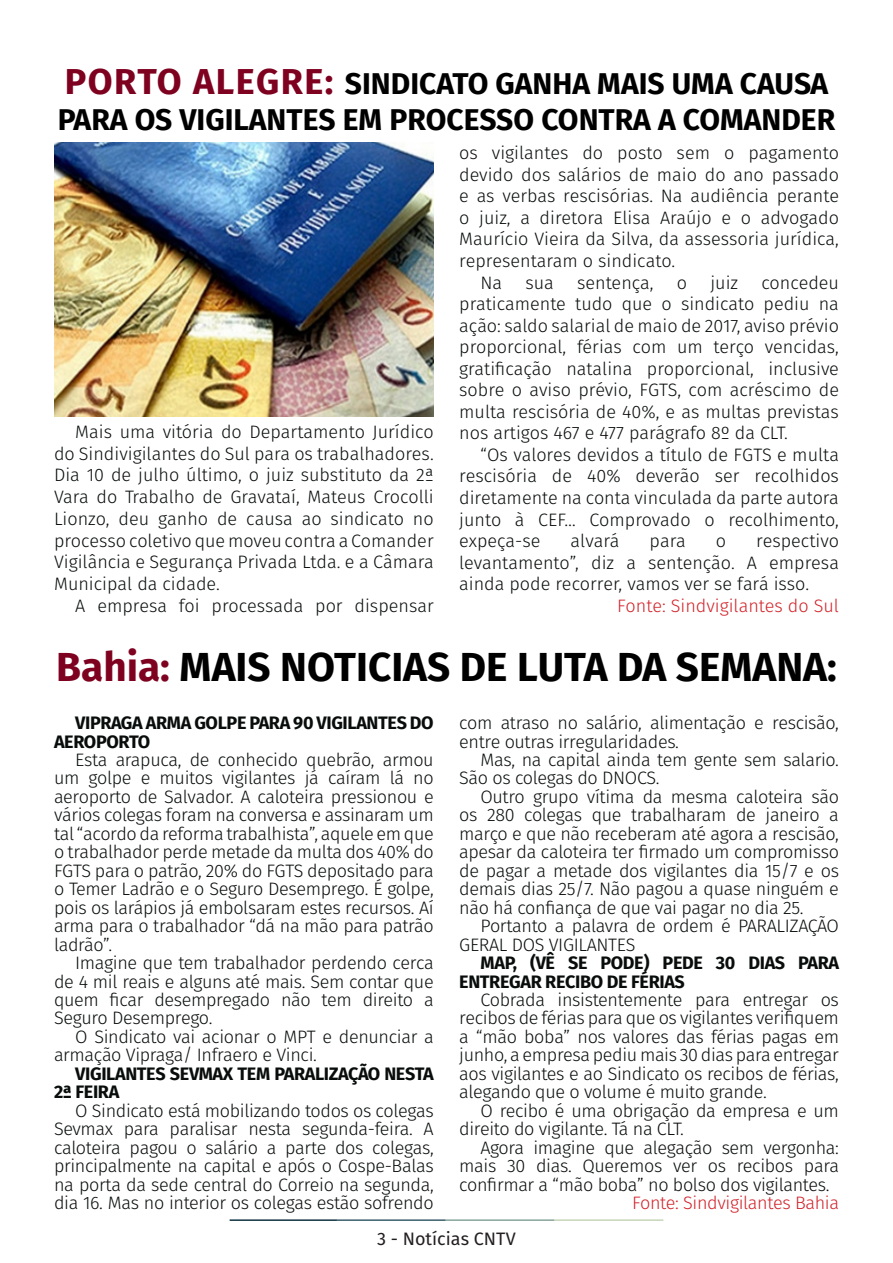
<style>
.page{position:relative;width:893px;height:1263px;background:#fff}
.page>*{position:absolute;margin:0;border:0;box-sizing:border-box;transform-origin:0 0}
.t1{font:700 40.5px "Fira Sans";color:#000001}
.t2{font:700 30px/36px "Fira Sans";color:#000001}
.t3{font:300 18px/18.5px "Fira Sans";letter-spacing:-.02em;color:#080d0b;text-align:justify}
.t4{font:700 18px/18.5px "Fira Sans";letter-spacing:-.02em;color:#080d0b}
.t5{font:300 18px "Fira Sans";color:#080d0b}
.t6{font:300 18px "Fira Sans";color:#d1232a}
.t7{font:300 18px "Fira Sans";letter-spacing:-.02em;color:#d1232a}
.t8{font:18px "Fira Sans";color:#231f20}
.s1{font-size:36px;color:#7e0220}
.s2{color:#7e0220}
</style>
<div class="page">
<hr style="left:230px;top:1219px;width:107px;height:2px;background:#0e323f">
<hr style="left:337px;top:1219px;width:109px;height:2px;background:#3a5f6d">
<hr style="left:446px;top:1219px;width:109px;height:2px;background:#87a59a">
<hr style="left:555px;top:1219px;width:108px;height:2px;background:#c6d5b7">
<img style="left:55px;top:142px;width:379px;height:275px">
<p class="t2" style="left:58px;top:63px;width:779px"><span class="s1">PORTO ALEGRE:</span> SINDICATO GANHA MAIS UMA CAUSA<br>PARA OS VIGILANTES EM PROCESSO CONTRA A COMANDER</p>
<p class="t3" style="left:459px;top:142px;width:381px;line-height:21.6px">os vigilantes do posto sem o pagamento devido dos salários de maio do ano passado e as verbas rescisórias. Na audiência perante o juiz, a diretora Elisa Araújo e o advogado Maurício Vieira da Silva, da assessoria jurídica, representaram o sindicato.</p>
<p class="t3" style="left:480px;top:273px;width:23px">Na</p>
<p class="t3" style="left:525px;top:273px;width:30px">sua</p>
<p class="t5" style="left:577px;top:269px;width:78px">sentença,</p>
<p class="t3" style="left:677px;top:273px;width:12px">o</p>
<p class="t3" style="left:710px;top:273px;width:29px">juiz</p>
<p class="t3" style="left:459px;top:271px;width:381px;line-height:21.6px;text-indent:302px">concedeu praticamente tudo que o sindicato pediu na ação: saldo salarial de maio de 2017, aviso prévio proporcional, férias com um terço vencidas, gratificação natalina proporcional, inclusive sobre o aviso prévio, FGTS, com acréscimo de multa rescisória de 40%, e as multas previstas nos artigos 467 e 477 parágrafo 8º da CLT.</p>
<p class="t3" style="left:459px;top:444px;width:381px;line-height:21.6px;text-indent:21px">“Os valores devidos a título de FGTS e multa rescisória de 40% deverão ser recolhidos diretamente na conta vinculada da parte autora junto à CEF… Comprovado o recolhimento, expeça-se</p>
<p class="t3" style="left:54px;top:421px;width:381px;line-height:21.8px;text-indent:21px">Mais uma vitória do Departamento Jurídico do Sindivigilantes do Sul para os trabalhadores.<br>Dia 10 de julho último, o juiz substituto da 2ª Vara do Trabalho de Gravataí, Mateus Crocolli Lionzo, deu ganho de causa ao sindicato no processo coletivo que moveu contra a Comander Vigilância e Segurança Privada Ltda. e a Câmara Municipal da cidade.</p>
<p class="t5" style="left:75px;top:593px;width:360px">A empresa foi processada por dispensar</p>
<p class="t3" style="left:571px;top:531px;width:50px">alvará</p>
<p class="t3" style="left:650px;top:531px;width:38px">para</p>
<p class="t3" style="left:716px;top:531px;width:12px">o</p>
<p class="t3" style="left:459px;top:530px;width:381px;line-height:21.6px;text-indent:297px">respectivo levantamento”, diz a sentenção. A empresa ainda pode recorrer, vamos ver se fará isso.</p>
<p class="t6" style="left:617px;top:593px;width:223px">Fonte: Sindvigilantes do Sul</p>
<p class="t1" style="left:56px;top:633px;width:782px"><span class="s2">Bahia:</span> MAIS NOTICIAS DE LUTA DA SEMANA:</p>
<p class="t3" style="left:459px;top:713px;width:381px">com atraso no salário, alimentação e rescisão, entre outras irregularidades.</p>
<p class="t3" style="left:459px;top:750px;width:381px;text-indent:21px">Mas, na capital ainda tem gente sem salario.<br>São os colegas do DNOCS.</p>
<p class="t3" style="left:459px;top:787px;width:381px;text-indent:21px">Outro grupo vítima da mesma caloteira são os 280 colegas que trabalharam de janeiro a março e que não receberam até agora a rescisão, apesar da caloteira ter firmado um compromisso de pagar a metade dos vigilantes dia 15/7 e os demais dias 25/7. Não pagou a quase ninguém e não há confiança de que vai pagar no dia 25.</p>
<p class="t3" style="left:459px;top:916px;width:381px;text-indent:21px">Portanto a palavra de ordem é PARALIZAÇÃO<br>GERAL DOS VIGILANTES</p>
<p class="t4" style="left:459px;top:952px;width:381px;text-indent:21px">MAP, (VÊ SE PODE) PEDE 30 DIAS PARA<br>ENTREGAR RECIBO DE FÉRIAS</p>
<p class="t3" style="left:459px;top:990px;width:381px;text-indent:21px">Cobrada insistentemente para entregar os recibos de férias para que os vigilantes verifiquem a “mão boba” nos valores das férias pagas em junho, a empresa pediu mais 30 dias para entregar aos vigilantes e ao Sindicato os recibos de férias, alegando que o volume é muito grande.</p>
<p class="t3" style="left:459px;top:1101px;width:381px;text-indent:21px">O recibo é uma obrigação da empresa e um direito do vigilante. Tá na CLT.</p>
<p class="t3" style="left:459px;top:1138px;width:381px;text-indent:21px">Agora imagine que alegação sem vergonha: mais 30 dias. Queremos ver os recibos para confirmar a “mão boba” no bolso dos vigilantes.</p>
<p class="t7" style="left:632px;top:1190px;width:208px">Fonte: Sindvigilantes Bahia</p>
<p class="t4" style="left:54px;top:712px;width:381px;text-indent:21px">VIPRAGA ARMA GOLPE PARA 90 VIGILANTES DO<br>AEROPORTO</p>
<p class="t3" style="left:54px;top:750px;width:381px;text-indent:21px">Esta arapuca, de conhecido quebrão, armou um golpe e muitos vigilantes já caíram lá no aeroporto de Salvador. A caloteira pressionou e vários colegas foram na conversa e assinaram um tal “acordo da reforma trabalhista”, aquele em que o trabalhador perde metade da multa dos 40% do FGTS para o patrão, 20% do FGTS depositado para o Temer Ladrão e o Seguro Desemprego. É golpe, pois os larápios já embolsaram estes recursos. Aí arma para o trabalhador “dá na mão para patrão ladrão”.</p>
<p class="t3" style="left:54px;top:953px;width:381px;text-indent:21px">Imagine que tem trabalhador perdendo cerca de 4 mil reais e alguns até mais. Sem contar que quem ficar desempregado não tem direito a Seguro Desemprego.</p>
<p class="t3" style="left:54px;top:1027px;width:381px;text-indent:21px">O Sindicato vai acionar o MPT e denunciar a armação Vipraga/ Infraero e Vinci.</p>
<p class="t4" style="left:54px;top:1063px;width:381px;text-indent:21px">VIGILANTES SEVMAX TEM PARALIZAÇÃO NESTA<br>2ª FEIRA</p>
<p class="t3" style="left:54px;top:1101px;width:381px;text-indent:21px">O Sindicato está mobilizando todos os colegas Sevmax para paralisar nesta segunda-feira. A caloteira pagou o salário a parte dos colegas, principalmente na capital e após o Cospe-Balas na porta da sede central do Correio na segunda, dia 16. Mas no interior os colegas estão sofrendo</p>
<p class="t8" style="left:377px;top:1225px;width:140px">3 - Notícias CNTV</p>
</div>
